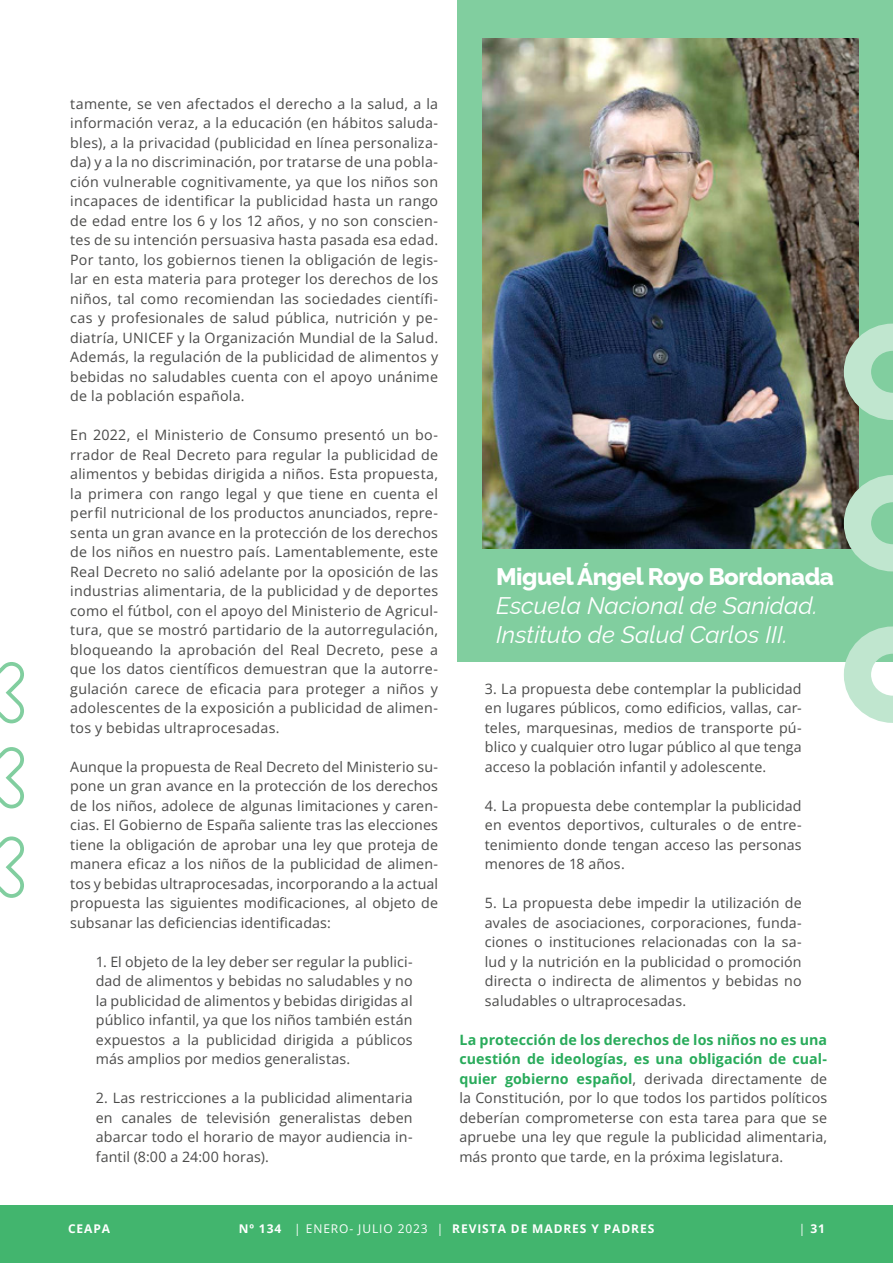
<style>
.page{position:relative;width:893px;height:1263px;background:#fff}
.page>*{position:absolute;margin:0;border:0;box-sizing:border-box;transform-origin:0 0}
.t1{font:italic 24px/29.1px "Raleway";color:#fff}
.t2{font:800 24px "Raleway";letter-spacing:-.02em;color:#fff}
.t3{font:14.25px/19.5px "Open Sans";letter-spacing:.01em;color:#4a4a49;text-align:justify}
.t4{font:700 12px "Open Sans";letter-spacing:.075em;color:#fff}
.s1{font-weight:700;color:#29ab5b}
.s2{font-weight:400}
</style>
<div class="page">
<div style="left:0;top:1205px;width:893px;height:58px;background:#42b56e"></div>
<div style="left:458px;top:0;width:435px;height:662px;background:#81ce9f"></div>
<img style="left:482px;top:39px;width:377px;height:510px">
<svg style="left:844px;top:324px;width:49px;height:96px"></svg>
<svg style="left:844px;top:475px;width:49px;height:96px"></svg>
<svg style="left:844px;top:626px;width:49px;height:97px"></svg>
<svg style="left:0;top:836px;width:24px;height:62px"></svg>
<svg style="left:0;top:747px;width:24px;height:62px"></svg>
<svg style="left:0;top:662px;width:24px;height:62px"></svg>
<p class="t3" style="left:70px;top:94px;width:369px">tamente, se ven afectados el derecho a la salud, a la información veraz, a la educación (en hábitos saluda&shy;bles), a la privacidad (publicidad en línea personaliza&shy;da) y a la no discriminación, por tratarse de una pobla&shy;ción vulnerable cognitivamente, ya que los niños son incapaces de identificar la publicidad hasta un rango de edad entre los 6 y los 12 años, y no son conscien&shy;tes de su intención persuasiva hasta pasada esa edad.<br>Por tanto, los gobiernos tienen la obligación de legis&shy;lar en esta materia para proteger los derechos de los niños, tal como recomiendan las sociedades científi&shy;cas y profesionales de salud pública, nutrición y pe&shy;diatría, UNICEF y la Organización Mundial de la Salud.<br>Además, la regulación de la publicidad de alimentos y bebidas no saludables cuenta con el apoyo unánime de la población española.</p>
<p class="t3" style="left:70px;top:425px;width:369px">En 2022, el Ministerio de Consumo presentó un bo&shy;rrador de Real Decreto para regular la publicidad de alimentos y bebidas dirigida a niños. Esta propuesta, la primera con rango legal y que tiene en cuenta el perfil nutricional de los productos anunciados, repre&shy;senta un gran avance en la protección de los derechos de los niños en nuestro país. Lamentablemente, este Real Decreto no salió adelante por la oposición de las industrias alimentaria, de la publicidad y de deportes como el fútbol, con el apoyo del Ministerio de Agricul&shy;tura, que se mostró partidario de la autorregulación, bloqueando la aprobación del Real Decreto, pese a que los datos científicos demuestran que la autorre&shy;gulación carece de eficacia para proteger a niños y adolescentes de la exposición a publicidad de alimen&shy;tos y bebidas ultraprocesadas.</p>
<p class="t3" style="left:70px;top:756px;width:369px">Aunque la propuesta de Real Decreto del Ministerio su&shy;pone un gran avance en la protección de los derechos de los niños, adolece de algunas limitaciones y caren&shy;cias. El Gobierno de España saliente tras las elecciones tiene la obligación de aprobar una ley que proteja de manera eficaz a los niños de la publicidad de alimen&shy;tos y bebidas ultraprocesadas, incorporando a la actual propuesta las siguientes modificaciones, al objeto de subsanar las deficiencias identificadas:</p>
<p class="t3" style="left:96px;top:951px;width:318px">1. El objeto de la ley deber ser regular la publici&shy;dad de alimentos y bebidas no saludables y no la publicidad de alimentos y bebidas dirigidas al público infantil, ya que los niños también están expuestos a la publicidad dirigida a públicos más amplios por medios generalistas.</p>
<p class="t3" style="left:96px;top:1088px;width:318px">2. Las restricciones a la publicidad alimentaria en canales de televisión generalistas deben abarcar todo el horario de mayor audiencia in&shy;fantil (8:00 a 24:00 horas).</p>
<h1 class="t2" style="left:496px;top:557px;width:339px">Miguel Ángel Royo Bordonada</h1>
<h1 class="t1" style="left:496px;top:589px;width:323px">Escuela Nacional de Sanidad.<br>Instituto de Salud Carlos III.</h1>
<p class="t3" style="left:485px;top:678px;width:318px">3. La propuesta debe contemplar la publicidad en lugares públicos, como edificios, vallas, car&shy;teles, marquesinas, medios de transporte pú&shy;blico y cualquier otro lugar público al que tenga acceso la población infantil y adolescente.</p>
<p class="t3" style="left:485px;top:795px;width:318px">4. La propuesta debe contemplar la publicidad en eventos deportivos, culturales o de entre&shy;tenimiento donde tengan acceso las personas menores de 18 años.</p>
<p class="t3" style="left:485px;top:893px;width:318px">5. La propuesta debe impedir la utilización de avales de asociaciones, corporaciones, funda&shy;ciones o instituciones relacionadas con la sa&shy;lud y la nutrición en la publicidad o promoción directa o indirecta de alimentos y bebidas no saludables o ultraprocesadas.</p>
<p class="t3" style="left:459px;top:1029px;width:369px"><span class="s1">La protección de los derechos de los niños no es una cuestión de ideologías, es una obligación de cual&shy;quier gobierno español</span>, derivada directamente de la Constitución, por lo que todos los partidos políticos deberían comprometerse con esta tarea para que se apruebe una ley que regule la publicidad alimentaria, más pronto que tarde, en la próxima legislatura.</p>
<p class="t4" style="left:68px;top:1220px;width:44px">CEAPA</p>
<p class="t4" style="left:239px;top:1220px;width:417px">Nº 134 <span class="s2">| ENERO- JULIO 2023 |</span> REVISTA DE MADRES Y PADRES</p>
<p class="t4" style="left:799px;top:1220px;width:28px"><span class="s2">|</span> 31</p>
</div>
